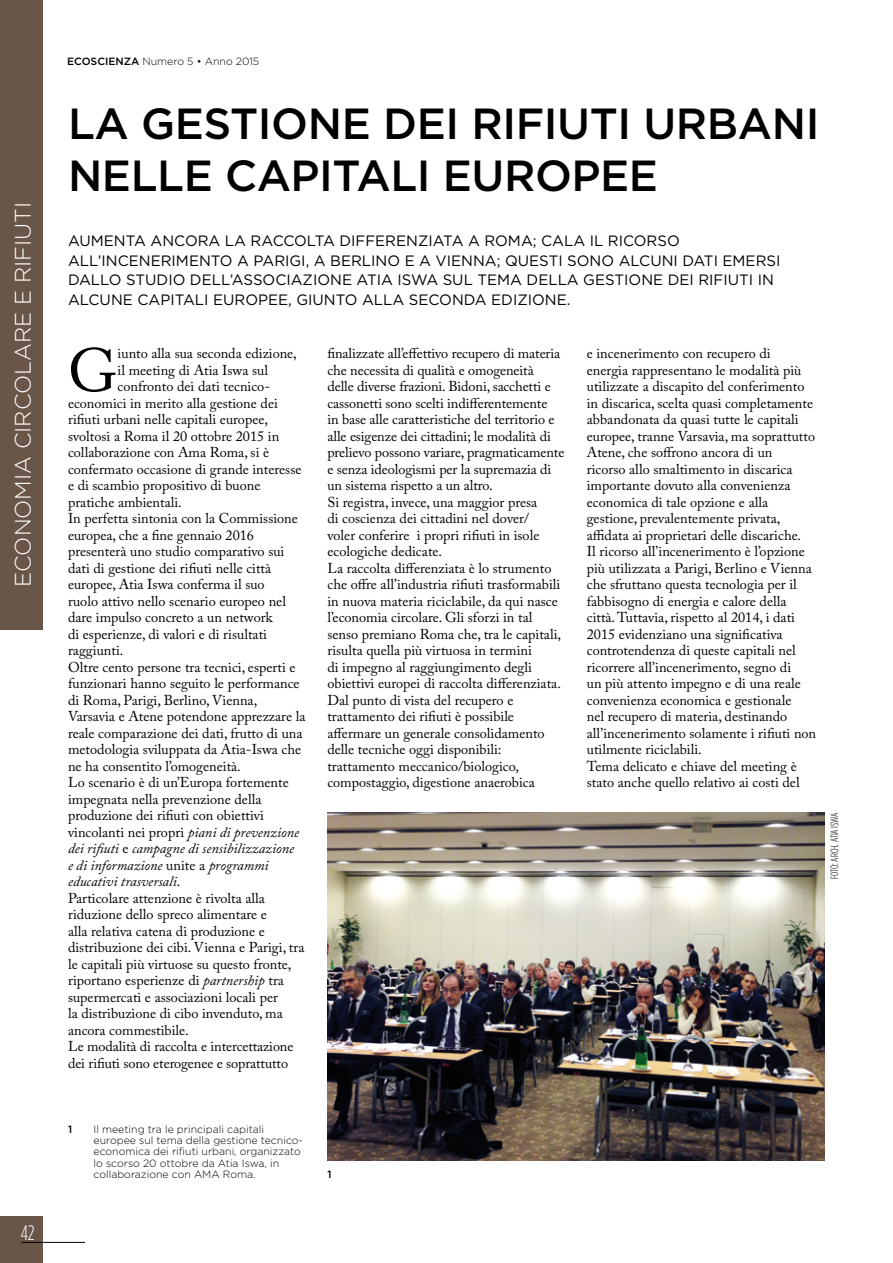
<style>
.page{position:relative;width:893px;height:1263px;background:#fff}
.page>*{position:absolute;margin:0;border:0;box-sizing:border-box;transform-origin:0 0}
.t1{font:60.6px "Adobe Caslon Pro";color:#000}
.t2{font:500 43.5px/52.5px "Gotham HTF";letter-spacing:-.01em;color:#000}
.t3{font:300 22.5px "Gotham HTF";color:#fff}
.t4{font:300 condensed 21px "Gotham HTF";color:#fff}
.t5{font:15px/19.5px "Gotham HTF";color:#000}
.t6{font:14.25px/16.5px "Adobe Caslon Pro";color:#000}
.t7{font:italic 14.25px "Adobe Caslon Pro";color:#000}
.t8{font:300 10.5px/11.2px "Gotham HTF";color:#000}
.t9{font:300 condensed 10.5px "Gotham HTF";letter-spacing:-.005em;color:#000}
.t10{font:500 10.5px "Gotham HTF";color:#000}
.s1{font-weight:500}
.s2{font-style:italic}
.s3{font-style:normal}
</style>
<div class="page">
<div style="left:0;top:1216px;width:43px;height:47px;background:#6a5648"></div>
<hr style="left:21px;top:1242px;width:64px;height:1px;background:#000">
<div style="left:0;top:0;width:43px;height:629px;background:#6a5648"></div>
<img style="left:327px;top:812px;width:498px;height:348px">
<h3 class="t3" style="left:11px;top:587px;width:386px;rotate:-90deg">ECONOMIA CIRCOLARE E RIFIUTI</h3>
<h3 class="t4" style="left:21px;top:1221px;width:15px">42</h3>
<p class="t8" style="left:67px;top:55px;width:194px"><span class="s1">ECOSCIENZA</span> Numero 5 • Anno 2015</p>
<h2 class="t2" style="left:68px;top:96px;width:753px">LA GESTIONE DEI RIFIUTI URBANI<br>NELLE CAPITALI EUROPEE</h2>
<p class="t5" style="left:68px;top:231px;width:714px">AUMENTA ANCORA LA RACCOLTA DIFFERENZIATA A ROMA; CALA IL RICORSO ALL’INCENERIMENTO A PARIGI, A BERLINO E A VIENNA; QUESTI SONO ALCUNI DATI EMERSI DALLO STUDIO DELL’ASSOCIAZIONE ATIA ISWA SUL TEMA DELLA GESTIONE DEI RIFIUTI IN ALCUNE CAPITALI EUROPEE, GIUNTO ALLA SECONDA EDIZIONE.</p>
<h1 class="t1" style="left:68px;top:335px;width:51px">G</h1>
<p class="t6" style="left:118px;top:345px;width:181px">iunto alla sua seconda edizione,</p>
<p class="t6" style="left:118px;top:361px;width:152px">il meeting di Atia Iswa sul</p>
<p class="t6" style="left:118px;top:378px;width:154px">confronto dei dati tecnico-</p>
<p class="t6" style="left:68px;top:394px;width:211px">economici in merito alla gestione dei</p>
<p class="t6" style="left:68px;top:411px;width:201px">rifiuti urbani nelle capitali europee,</p>
<p class="t6" style="left:68px;top:427px;width:213px">svoltosi a Roma il 20 ottobre 2015 in</p>
<p class="t6" style="left:68px;top:444px;width:203px">collaborazione con Ama Roma, si è</p>
<p class="t6" style="left:68px;top:460px;width:235px">confermato occasione di grande interesse</p>
<p class="t6" style="left:68px;top:477px;width:194px">e di scambio propositivo di buone</p>
<p class="t6" style="left:68px;top:493px;width:115px">pratiche ambientali.</p>
<p class="t6" style="left:68px;top:510px;width:231px">In perfetta sintonia con la Commissione</p>
<p class="t6" style="left:68px;top:526px;width:188px">europea, che a fine gennaio 2016</p>
<p class="t6" style="left:68px;top:543px;width:218px">presenterà uno studio comparativo sui</p>
<p class="t6" style="left:68px;top:559px;width:205px">dati di gestione dei rifiuti nelle città</p>
<p class="t6" style="left:68px;top:576px;width:198px">europee, Atia Iswa conferma il suo</p>
<p class="t6" style="left:68px;top:592px;width:219px">ruolo attivo nello scenario europeo nel</p>
<p class="t6" style="left:68px;top:609px;width:206px">dare impulso concreto a un network</p>
<p class="t6" style="left:68px;top:625px;width:200px">di esperienze, di valori e di risultati</p>
<p class="t6" style="left:68px;top:642px;width:57px">raggiunti.</p>
<p class="t6" style="left:68px;top:658px;width:229px">Oltre cento persone tra tecnici, esperti e</p>
<p class="t6" style="left:68px;top:675px;width:233px">funzionari hanno seguito le performance</p>
<p class="t6" style="left:68px;top:691px;width:191px">di Roma, Parigi, Berlino, Vienna,</p>
<p class="t6" style="left:68px;top:708px;width:239px">Varsavia e Atene potendone apprezzare la</p>
<p class="t6" style="left:68px;top:724px;width:236px">reale comparazione dei dati, frutto di una</p>
<p class="t6" style="left:68px;top:741px;width:235px">metodologia sviluppata da Atia-Iswa che</p>
<p class="t6" style="left:68px;top:757px;width:174px">ne ha consentito l’omogeneità.</p>
<p class="t6" style="left:68px;top:774px;width:222px">Lo scenario è di un’Europa fortemente</p>
<p class="t6" style="left:68px;top:790px;width:195px">impegnata nella prevenzione della</p>
<p class="t6" style="left:68px;top:807px;width:197px">produzione dei rifiuti con obiettivi</p>
<p class="t6" style="left:68px;top:823px;width:233px">vincolanti nei propri <span class="s2">piani di prevenzione</span></p>
<p class="t7" style="left:68px;top:840px;width:228px">dei rifiuti <span class="s3">e</span> campagne di sensibilizzazione</p>
<p class="t7" style="left:68px;top:856px;width:202px">e di informazione <span class="s3">unite a</span> programmi</p>
<p class="t7" style="left:68px;top:873px;width:114px">educativi trasversali<span class="s3">.</span></p>
<p class="t6" style="left:68px;top:889px;width:198px">Particolare attenzione è rivolta alla</p>
<p class="t6" style="left:68px;top:906px;width:200px">riduzione dello spreco alimentare e</p>
<p class="t6" style="left:68px;top:922px;width:198px">alla relativa catena di produzione e</p>
<p class="t6" style="left:68px;top:939px;width:238px">distribuzione dei cibi. Vienna e Parigi, tra</p>
<p class="t6" style="left:68px;top:955px;width:225px">le capitali più virtuose su questo fronte,</p>
<p class="t6" style="left:68px;top:972px;width:217px">riportano esperienze di <span class="s2">partnership</span> tra</p>
<p class="t6" style="left:68px;top:988px;width:211px">supermercati e associazioni locali per</p>
<p class="t6" style="left:68px;top:1005px;width:216px">la distribuzione di cibo invenduto, ma</p>
<p class="t6" style="left:68px;top:1021px;width:122px">ancora commestibile.</p>
<p class="t6" style="left:68px;top:1038px;width:227px">Le modalità di raccolta e intercettazione</p>
<p class="t6" style="left:68px;top:1054px;width:222px">dei rifiuti sono eterogenee e soprattutto</p>
<p class="t6" style="left:327px;top:345px;width:238px">finalizzate all’effettivo recupero di materia che necessita di qualità e omogeneità<br>delle diverse frazioni. Bidoni, sacchetti e cassonetti sono scelti indifferentemente<br>in base alle caratteristiche del territorio e alle esigenze dei cittadini; le modalità di prelievo possono variare, pragmaticamente e senza ideologismi per la supremazia di un sistema rispetto a un altro.<br>Si registra, invece, una maggior presa<br>di coscienza dei cittadini nel dover/<br>voler conferire i propri rifiuti in isole ecologiche dedicate.<br>La raccolta differenziata è lo strumento che offre all’industria rifiuti trasformabili in nuova materia riciclabile, da qui nasce l’economia circolare. Gli sforzi in tal senso premiano Roma che, tra le capitali, risulta quella più virtuosa in termini<br>di impegno al raggiungimento degli obiettivi europei di raccolta differenziata.<br>Dal punto di vista del recupero e trattamento dei rifiuti è possibile affermare un generale consolidamento delle tecniche oggi disponibili: trattamento meccanico/biologico, compostaggio, digestione anaerobica</p>
<p class="t6" style="left:587px;top:345px;width:231px">e incenerimento con recupero di<br>energia rappresentano le modalità più utilizzate a discapito del conferimento in discarica, scelta quasi completamente abbandonata da quasi tutte le capitali europee, tranne Varsavia, ma soprattutto Atene, che soffrono ancora di un<br>ricorso allo smaltimento in discarica importante dovuto alla convenienza economica di tale opzione e alla gestione, prevalentemente privata, affidata ai proprietari delle discariche.<br>Il ricorso all’incenerimento è l’opzione più utilizzata a Parigi, Berlino e Vienna che sfruttano questa tecnologia per il fabbisogno di energia e calore della città. Tuttavia, rispetto al 2014, i dati 2015 evidenziano una significativa controtendenza di queste capitali nel ricorrere all’incenerimento, segno di<br>un più attento impegno e di una reale convenienza economica e gestionale<br>nel recupero di materia, destinando all’incenerimento solamente i rifiuti non utilmente riciclabili.<br>Tema delicato e chiave del meeting è stato anche quello relativo ai costi del</p>
<p class="t9" style="left:829px;top:879px;width:69px;rotate:-90deg">FOTO: ARCH. ATIA ISWA</p>
<p class="t10" style="left:68px;top:1123px;width:6px">1</p>
<p class="t8" style="left:94px;top:1123px;width:211px">Il meeting tra le principali capitali europee sul tema della gestione tecnico&shy;economica dei rifiuti urbani, organizzato lo scorso 20 ottobre da Atia Iswa, in collaborazione con AMA Roma.</p>
<p class="t10" style="left:327px;top:1168px;width:6px">1</p>
</div>
